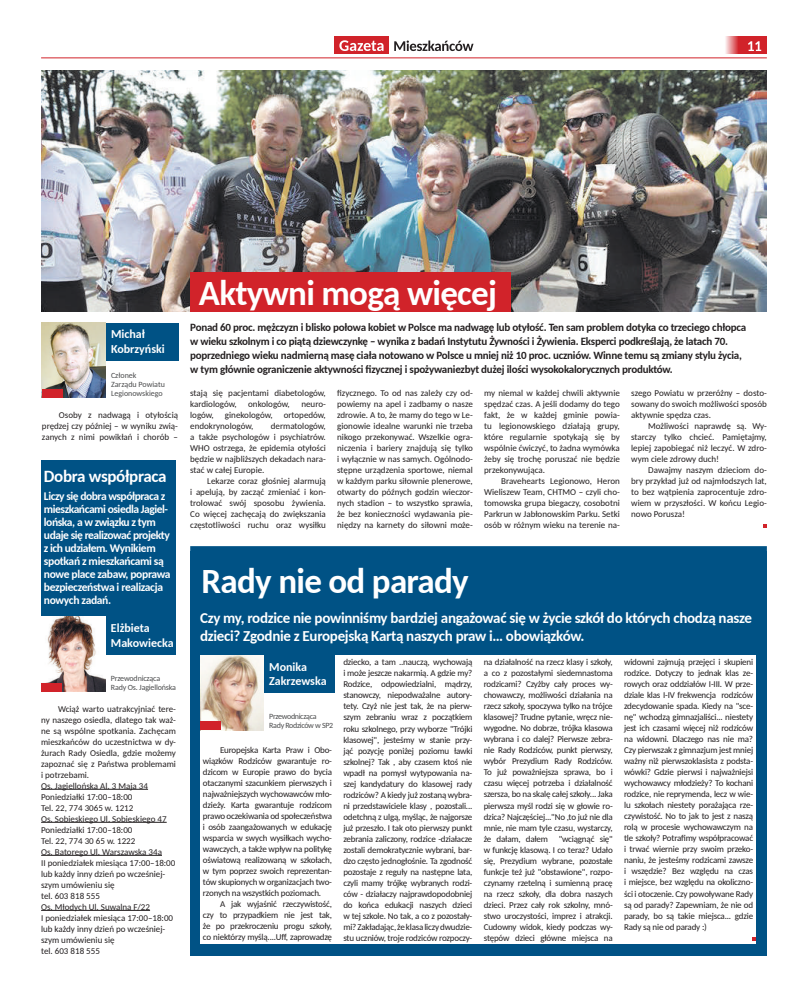
<style>
.page{position:relative;width:808px;height:993px;background:#fff}
.page>*{position:absolute;margin:0;border:0;box-sizing:border-box;transform-origin:0 0}
.t1{font:700 35px "Carlito";letter-spacing:-.02em;color:#fff}
.t2{font:700 17px "Carlito";letter-spacing:-.02em;color:#fff}
.t3{font:700 15px/18px "Carlito";letter-spacing:-.02em;color:#fff}
.t4{font:700 12px/14.4px "Carlito";color:#fff}
.t5{font:700 11.6px/13px "Carlito";letter-spacing:-.04em;color:#fff}
.t6{font:700 11px/14px "Carlito";letter-spacing:-.02em;color:#231f20}
.t7{font:9px/11px "Carlito";color:#231f20;text-align:justify}
.t8{font:8px/9px "Carlito";color:#4b4c4d}
.t9{font:8px/9px "Carlito";letter-spacing:-.02em;color:#4b4c4d}
.t10{font:8px/9px "Carlito";letter-spacing:-.04em;color:#4b4c4d}
</style>
<div class="page">
<div style="left:334px;top:37px;width:55px;height:17px;background:#d1232a"></div>
<svg style="left:339px;top:40px;width:44px;height:11px"></svg>
<svg style="left:394px;top:40px;width:79px;height:11px"></svg>
<hr style="left:41px;top:58px;width:726px;height:1px;background:#d1232a">
<img style="left:41px;top:70px;width:726px;height:242px">
<svg style="left:725px;top:37px;width:42px;height:17px"></svg>
<svg style="left:748px;top:41px;width:13px;height:10px"></svg>
<div style="left:190px;top:273px;width:320px;height:39px;background:#d1232a"></div>
<svg style="left:763px;top:524px;width:4px;height:3px"></svg>
<div style="left:41px;top:460px;width:135px;height:156px;background:#005285"></div>
<hr style="left:41px;top:788px;width:107px;height:1px;background:#231f20">
<hr style="left:41px;top:821px;width:126px;height:1px;background:#231f20">
<hr style="left:41px;top:854px;width:121px;height:1px;background:#231f20">
<hr style="left:41px;top:909px;width:109px;height:1px;background:#231f20">
<div style="left:190px;top:546px;width:577px;height:10px;background:#005285"></div>
<div style="left:190px;top:551px;width:577px;height:404px;background:#005285"></div>
<div style="left:41px;top:616px;width:135px;height:38px;background:#005285"></div>
<img style="left:41px;top:616px;width:64px;height:75px">
<div style="left:41px;top:682px;width:21px;height:9px;background:#d1232a"></div>
<div style="left:200px;top:655px;width:556px;height:288px;background:#fff"></div>
<svg style="left:752px;top:937px;width:4px;height:3px"></svg>
<div style="left:200px;top:655px;width:135px;height:37px;background:#005285"></div>
<img style="left:200px;top:655px;width:64px;height:75px">
<div style="left:200px;top:721px;width:20px;height:9px;background:#d1232a"></div>
<div style="left:42px;top:323px;width:136px;height:37px;background:#005285"></div>
<img style="left:42px;top:323px;width:63px;height:74px">
<div style="left:42px;top:388px;width:20px;height:9px;background:#d1232a"></div>
<h3 class="t4" style="left:111px;top:327px;width:55px">Michał<br>Kobrzyński</h3>
<p class="t8" style="left:111px;top:370px;width:55px">Członek<br>Zarządu Powiatu<br>Legionowskiego</p>
<p class="t7" style="left:42px;top:408px;width:138px;text-indent:17px">Osoby z nadwagą i otyłością prędzej czy później – w wyniku zwią&shy;zanych z nimi powikłań i chorób –</p>
<h2 class="t2" style="left:44px;top:464px;width:124px">Dobra współpraca</h2>
<p class="t5" style="left:44px;top:489px;width:128px">Liczy się dobra współpraca z mieszkańcami osiedla Jagiel&shy;lońska, a w związku z tym udaje się realizować projekty z ich udziałem. Wynikiem spotkań z mieszkańcami są nowe place zabaw, poprawa bezpieczeństwa i realizacja nowych zadań.</p>
<h3 class="t4" style="left:111px;top:620px;width:64px">Elżbieta<br>Makowiecka</h3>
<p class="t9" style="left:111px;top:673px;width:67px">Przewodnicząca<br>Rady Os. Jagiellońska</p>
<p class="t7" style="left:41px;top:702px;width:136px;text-align:left;text-indent:17px">Wciąż warto uatrakcyjniać tere&shy;ny naszego osiedla, dlatego tak waż&shy;ne są wspólne spotkania. Zachęcam mieszkańców do uczestnictwa w dy&shy;żurach Rady Osiedla, gdzie możemy zapoznać się z Państwa problemami i potrzebami.<br>Os. Jagiellońska Al. 3 Maja 34<br>Poniedziałki 17:00–18:00<br>Tel. 22, 774 3065 w. 1212<br>Os. Sobieskiego Ul. Sobieskiego 47<br>Poniedziałki 17:00–18:00<br>Tel. 22, 774 30 65 w. 1222<br>Os. Batorego Ul. Warszawska 34a<br>II poniedziałek miesiąca 17:00–18:00 lub każdy inny dzień po wcześniej&shy;szym umówieniu się<br>tel. 603 818 555<br>Os. Młodych Ul. Suwalna F/22<br>I poniedziałek miesiąca 17:00–18:00 lub każdy inny dzień po wcześniej&shy;szym umówieniu się<br>tel. 603 818 555</p>
<h1 class="t1" style="left:199px;top:270px;width:300px">Aktywni mogą więcej</h1>
<p class="t6" style="left:190px;top:320px;width:557px">Ponad 60 proc. mężczyzn i blisko połowa kobiet w Polsce ma nadwagę lub otyłość. Ten sam problem dotyka co trzeciego chłopca w wieku szkolnym i co piątą dziewczynkę – wynika z badań Instytutu Żywności i Żywienia. Eksperci podkreślają, że latach 70. poprzedniego wieku nadmierną masę ciała notowano w Polsce u mniej niż 10 proc. uczniów. Winne temu są zmiany stylu życia, w tym głównie ograniczenie aktywności fizycznej i spożywaniezbyt dużej ilości wysokokalorycznych produktów.</p>
<p class="t7" style="left:190px;top:387px;width:137px">stają się pacjentami diabetologów, kardiologów,</p>
<p class="t7" style="left:248px;top:398px;width:43px">onkologów,</p>
<p class="t7" style="left:190px;top:398px;width:137px;text-indent:111px">neuro&shy;logów, ginekologów, ortopedów, endokrynologów,</p>
<p class="t7" style="left:190px;top:420px;width:137px;text-indent:81px">dermatologów, a także psychologów i psychiatrów.<br>WHO ostrzega, że epidemia otyłości będzie w najbliższych dekadach nara&shy;stać w całej Europie.</p>
<p class="t7" style="left:190px;top:474px;width:137px;text-indent:17px">Lekarze coraz głośniej alarmują i apelują, by zacząć zmieniać i kon&shy;trolować swój sposobu żywienia.<br>Co więcej zachęcają do zwiększania częstotliwości ruchu oraz wysiłku</p>
<p class="t7" style="left:337px;top:386px;width:137px">fizycznego. To od nas zależy czy od&shy;powiemy na apel i zadbamy o nasze zdrowie. A to, że mamy do tego w Le&shy;gionowie idealne warunki nie trzeba nikogo przekonywać. Wszelkie ogra&shy;niczenia i bariery znajdują się tylko i wyłącznie w nas samych. Ogólnodo&shy;stępne urządzenia sportowe, niemal w każdym parku siłownie plenerowe, otwarty do późnych godzin wieczor&shy;nych stadion – to wszystko sprawia, że bez konieczności wydawania pie&shy;niędzy na karnety do siłowni może-</p>
<p class="t7" style="left:484px;top:386px;width:137px">my niemal w każdej chwili aktywnie spędzać czas. A jeśli dodamy do tego fakt, że w każdej gminie powia&shy;tu legionowskiego działają grupy, które regularnie spotykają się by wspólnie ćwiczyć, to żadna wymówka żeby się trochę poruszać nie będzie przekonywująca.</p>
<p class="t7" style="left:484px;top:474px;width:137px;text-indent:17px">Bravehearts Legionowo, Heron Wieliszew Team, CHTMO – czyli cho&shy;tomowska grupa biegaczy, cosobotni Parkrun w Jabłonowskim Parku. Setki osób w różnym wieku na terenie na-</p>
<p class="t7" style="left:631px;top:386px;width:137px">szego Powiatu w przeróżny – dosto&shy;sowany do swoich możliwości sposób aktywnie spędza czas.</p>
<p class="t7" style="left:631px;top:419px;width:137px;text-indent:17px">Możliwości naprawdę są. Wy&shy;starczy tylko chcieć. Pamiętajmy, lepiej zapobiegać niż leczyć. W zdro&shy;wym ciele zdrowy duch!</p>
<p class="t7" style="left:631px;top:463px;width:137px;text-indent:17px">Dawajmy naszym dzieciom do&shy;bry przykład już od najmłodszych lat, to bez wątpienia zaprocentuje zdro&shy;wiem w przyszłości. W końcu Legio&shy;nowo Porusza!</p>
<h1 class="t1" style="left:202px;top:557px;width:269px">Rady nie od parady</h1>
<h3 class="t3" style="left:200px;top:607px;width:553px">Czy my, rodzice nie powinniśmy bardziej angażować się w życie szkół do których chodzą nasze dzieci? Zgodnie z Europejską Kartą naszych praw i… obowiązków.</h3>
<h3 class="t4" style="left:269px;top:659px;width:59px">Monika<br>Zakrzewska</h3>
<p class="t10" style="left:269px;top:711px;width:66px">Przewodnicząca<br>Rady Rodziców w SP2</p>
<p class="t7" style="left:203px;top:744px;width:131px;text-indent:17px">Europejska Karta Praw i Obo&shy;wiązków Rodziców gwarantuje ro&shy;dzicom w Europie prawo do bycia otaczanymi szacunkiem pierwszych i najważniejszych wychowawców mło&shy;dzieży. Karta gwarantuje rodzicom prawo oczekiwania od społeczeństwa i osób zaangażowanych w edukację wsparcia w swych wysiłkach wycho&shy;wawczych, a także wpływ na politykę oświatową realizowaną w szkołach, w tym poprzez swoich reprezentan&shy;tów skupionych w organizacjach two&shy;rzonych na wszystkich poziomach.</p>
<p class="t7" style="left:203px;top:898px;width:131px;text-indent:17px">A jak wyjaśnić rzeczywistość, czy to przypadkiem nie jest tak, że po przekroczeniu progu szkoły, co niektórzy myślą....Uff, zaprowadzę</p>
<p class="t7" style="left:343px;top:656px;width:131px">dziecko, a tam ..nauczą, wychowają i może jeszcze nakarmią. A gdzie my?<br>Rodzice, odpowiedzialni, mądrzy, stanowczy, niepodważalne autory&shy;tety. Czyż nie jest tak, że na pierw&shy;szym zebraniu wraz z początkiem roku szkolnego, przy wyborze "Trójki klasowej", jesteśmy w stanie przy&shy;jąć pozycję poniżej poziomu ławki szkolnej? Tak , aby czasem ktoś nie wpadł na pomysł wytypowania na&shy;szej kandydatury do klasowej rady rodziców? A kiedy już zostaną wybra&shy;ni przedstawiciele klasy , pozostali... odetchną z ulgą, myśląc, że najgorsze już przeszło. I tak oto pierwszy punkt zebrania zaliczony, rodzice -działacze zostali demokratycznie wybrani, bar&shy;dzo często jednogłośnie. Ta zgodność pozostaje z reguły na następne lata, czyli mamy trójkę wybranych rodzi&shy;ców - działaczy najprawdopodobniej do końca edukacji naszych dzieci w tej szkole. No tak, a co z pozostały&shy;mi? Zakładając, że klasa liczy dwudzie&shy;stu uczniów, troje rodziców rozpoczy-</p>
<p class="t7" style="left:484px;top:656px;width:131px">na działalność na rzecz klasy i szkoły, a co z pozostałymi siedemnastoma rodzicami? Czyżby cały proces wy&shy;chowawczy, możliwości działania na rzecz szkoły, spoczywa tylko na trójce klasowej? Trudne pytanie, wręcz nie&shy;wygodne. No dobrze, trójka klasowa wybrana i co dalej? Pierwsze zebra&shy;nie Rady Rodziców, punkt pierwszy, wybór Prezydium Rady Rodziców.<br>To już poważniejsza sprawa, bo i czasu więcej potrzeba i działalność szersza, bo na skalę całej szkoły... Jaka pierwsza myśl rodzi się w głowie ro&shy;dzica? Najczęściej..."No ,to już nie dla mnie, nie mam tyle czasu, wystarczy, że dałam, dałem "wciągnąć się" w funkcję klasową. I co teraz? Udało się, Prezydium wybrane, pozostałe funkcje też już "obstawione", rozpo&shy;czynamy rzetelną i sumienną pracę na rzecz szkoły, dla dobra naszych dzieci. Przez cały rok szkolny, mnó&shy;stwo uroczystości, imprez i atrakcji.<br>Cudowny widok, kiedy podczas wy&shy;stępów dzieci główne miejsca na</p>
<p class="t7" style="left:624px;top:656px;width:131px">widowni zajmują przejęci i skupieni rodzice. Dotyczy to jednak klas ze&shy;rowych oraz oddziałów I-III. W prze&shy;dziale klas I-IV frekwencja rodziców zdecydowanie spada. Kiedy na "sce&shy;nę" wchodzą gimnazjaliści... niestety jest ich czasami więcej niż rodziców na widowni. Dlaczego nas nie ma?<br>Czy pierwszak z gimnazjum jest mniej ważny niż pierwszoklasista z podsta&shy;wówki? Gdzie pierwsi i najważniejsi wychowawcy młodzieży? To kochani rodzice, nie reprymenda, lecz w wie&shy;lu szkołach niestety porażająca rze&shy;czywistość. No to jak to jest z naszą rolą w procesie wychowawczym na tle szkoły? Potrafimy współpracować i trwać wiernie przy swoim przeko&shy;naniu, że jesteśmy rodzicami zawsze i wszędzie? Bez względu na czas i miejsce, bez względu na okoliczno&shy;ści i otoczenie. Czy powoływane Rady są od parady? Zapewniam, że nie od parady, bo są takie miejsca... gdzie Rady są nie od parady :)</p>
</div>
